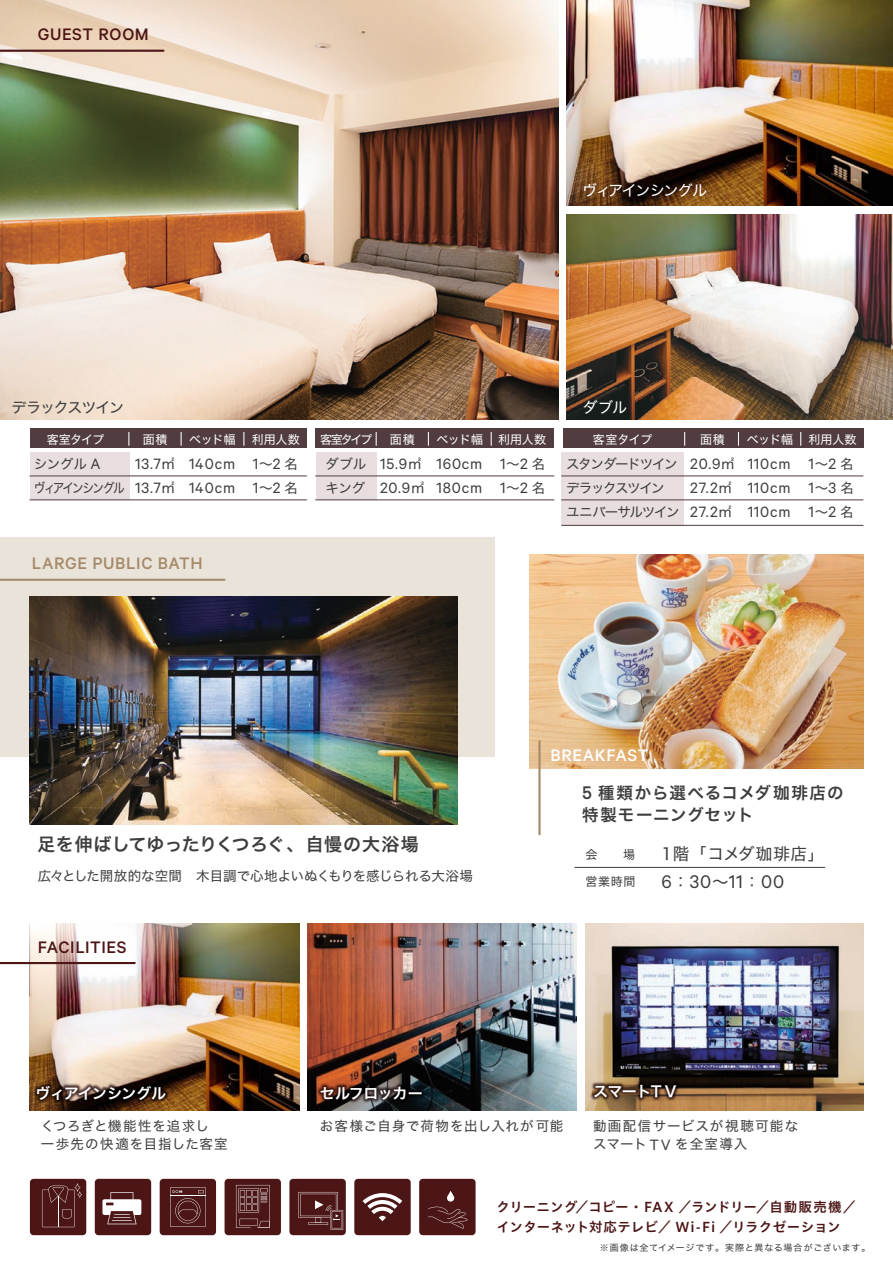
<style>
.page{position:relative;width:893px;height:1263px;background:#fff}
.page>*{position:absolute;margin:0;border:0;box-sizing:border-box;transform-origin:0 0}
.t1{font:20.7px "Calibre";color:#3e3e3f}
.t2{font:500 18.75px "Calibre";letter-spacing:.03em;color:#4c1616}
.t3{font:500 18.75px "Calibre";letter-spacing:.03em;color:#a48a6a}
.t4{font:500 18.75px "Calibre";letter-spacing:.03em;color:#fff}
.t5{font:18px "Hira Kaku Std W6";letter-spacing:.01em;color:#3e3e3f}
.t6{font:16.8px/24px "Calibre";letter-spacing:.045em;color:#3e3e3f}
.t7{font:16.5px/22.5px "Hira Kaku Std W6";letter-spacing:.05em;color:#3e3e3f}
.t8{font:16.5px "Hira Kaku Std W4";letter-spacing:.005em;color:#3e3e3f}
.t9{font:15px "Hira Kaku Std W6";letter-spacing:-.035em;color:#fff}
.t10{font:15px "Hira Kaku Std W4";letter-spacing:-.085em;color:#fff}
.t11{font:15px "Hira Kaku Std W4";letter-spacing:-.075em;color:#3e3e3f}
.t12{font:15px "Hira Kaku Std W4";letter-spacing:-.065em;color:#fff}
.t13{font:13.5px/19.5px "Hiragino UD Sans Std W6";letter-spacing:.005em;color:#4c1616}
.t14{font:13.5px/24px "Hira Kaku Std W4";letter-spacing:.005em;color:#3e3e3f}
.t15{font:13.5px/24px "Hira Kaku Std W4";letter-spacing:-.095em;color:#3e3e3f}
.t16{font:13.5px/18px "Hira Kaku Std W4";letter-spacing:.07em;color:#3e3e3f}
.t17{font:13.5px/18px "Hira Kaku Std W4";letter-spacing:.09em;color:#3e3e3f}
.t18{font:13.5px "Hira Kaku Std W4";letter-spacing:.065em;color:#3e3e3f}
.t19{font:13.5px/24px "Hira Kaku Std W4";letter-spacing:-.115em;color:#3e3e3f}
.t20{font:12px "Hira Kaku Std W4";letter-spacing:-.015em;color:#fff}
.t21{font:12px "Hira Kaku Std W4";color:#3e3e3f}
.t22{font:9px "Hira Kaku Std W4";letter-spacing:.075em;color:#3e3e3f}
.s1{font-family:"Calibre";font-size:16.8px}
.s2{font-family:"Hira Kaku Std W4";font-size:13.5px}
.s3{font-family:"Calibre";font-weight:500;font-size:20.7px}
.s4{font-family:"Hira Kaku Std W4";font-size:16.5px}
</style>
<div class="page">
<img style="left:30px;top:924px;width:269px;height:186px">
<img style="left:308px;top:924px;width:269px;height:186px">
<img style="left:585px;top:924px;width:278px;height:186px">
<div style="left:0;top:537px;width:495px;height:219px;background:#eae3d9"></div>
<img style="left:30px;top:597px;width:428px;height:228px">
<img style="left:0;top:0;width:558px;height:419px">
<div style="left:30px;top:452px;width:99px;height:48px;background:#e8dedf"></div>
<hr style="left:30px;top:476px;width:277px;height:1px;background:#513c40">
<hr style="left:30px;top:500px;width:277px;height:1px;background:#513c40">
<div style="left:30px;top:428px;width:277px;height:20px;background:#513c40"></div>
<svg style="left:181px;top:432px;width:1px;height:13px"></svg>
<svg style="left:243px;top:432px;width:1px;height:13px"></svg>
<svg style="left:128px;top:432px;width:1px;height:13px"></svg>
<div style="left:316px;top:452px;width:60px;height:48px;background:#e8dedf"></div>
<hr style="left:316px;top:476px;width:238px;height:1px;background:#513c40">
<hr style="left:316px;top:500px;width:238px;height:1px;background:#513c40">
<div style="left:316px;top:428px;width:238px;height:20px;background:#513c40"></div>
<svg style="left:428px;top:432px;width:1px;height:13px"></svg>
<svg style="left:491px;top:432px;width:1px;height:13px"></svg>
<svg style="left:376px;top:432px;width:1px;height:13px"></svg>
<div style="left:562px;top:452px;width:122px;height:73px;background:#e8dedf"></div>
<hr style="left:562px;top:525px;width:301px;height:1px;background:#513c40">
<hr style="left:562px;top:476px;width:301px;height:1px;background:#513c40">
<hr style="left:562px;top:500px;width:301px;height:1px;background:#513c40">
<div style="left:563px;top:428px;width:300px;height:20px;background:#513c40"></div>
<svg style="left:738px;top:432px;width:1px;height:13px"></svg>
<svg style="left:800px;top:432px;width:1px;height:13px"></svg>
<svg style="left:684px;top:432px;width:1px;height:13px"></svg>
<img style="left:567px;top:0;width:326px;height:206px">
<img style="left:567px;top:214px;width:326px;height:205px">
<hr style="left:0;top:50px;width:163px;height:2px;background:#4c1616">
<hr style="left:0;top:962px;width:135px;height:2px;background:#4c1616">
<hr style="left:0;top:579px;width:224px;height:2px;background:#a48a6a">
<img style="left:530px;top:554px;width:333px;height:215px">
<hr style="left:538px;top:741px;width:3px;height:94px;background:#a48a6a">
<hr style="left:575px;top:867px;width:250px;height:1px;background:#3e3e3f">
<div style="left:354px;top:1179px;width:57px;height:56px;background:#4c1616;border-radius:4px"></div>
<svg style="left:363px;top:1193px;width:39px;height:28px"></svg>
<div style="left:225px;top:1179px;width:56px;height:56px;background:#4c1616;border-radius:4px"></div>
<svg style="left:236px;top:1185px;width:34px;height:43px"></svg>
<div style="left:160px;top:1179px;width:56px;height:56px;background:#4c1616;border-radius:4px"></div>
<svg style="left:170px;top:1187px;width:36px;height:40px"></svg>
<div style="left:289px;top:1179px;width:57px;height:56px;background:#4c1616;border-radius:4px"></div>
<svg style="left:298px;top:1192px;width:45px;height:38px"></svg>
<div style="left:30px;top:1179px;width:56px;height:56px;background:#4c1616;border-radius:4px"></div>
<svg style="left:42px;top:1183px;width:40px;height:44px"></svg>
<div style="left:95px;top:1179px;width:56px;height:56px;background:#4c1616;border-radius:4px"></div>
<svg style="left:102px;top:1192px;width:39px;height:32px"></svg>
<div style="left:419px;top:1179px;width:57px;height:56px;background:#4c1616;border-radius:4px"></div>
<svg style="left:428px;top:1191px;width:40px;height:37px"></svg>
<img style="left:29px;top:1029px;width:193px;height:82px">
<img style="left:537px;top:1027px;width:197px;height:84px">
<img style="left:263px;top:1029px;width:216px;height:82px">
<p class="t2" style="left:38px;top:24px;width:113px">GUEST ROOM</p>
<p class="t10" style="left:582px;top:179px;width:126px">ヴィアインシングル</p>
<p class="t11" style="left:11px;top:396px;width:114px">デラックスツイン</p>
<p class="t12" style="left:583px;top:396px;width:46px">ダブル</p>
<p class="t20" style="left:47px;top:430px;width:59px">客室タイプ</p>
<p class="t20" style="left:143px;top:430px;width:26px">面積</p>
<p class="t20" style="left:189px;top:430px;width:48px">ベッド幅</p>
<p class="t20" style="left:252px;top:430px;width:49px">利用人数</p>
<p class="t20" style="left:320px;top:430px;width:54px">客室タイプ</p>
<p class="t20" style="left:390px;top:430px;width:26px">面積</p>
<p class="t20" style="left:436px;top:430px;width:48px">ベッド幅</p>
<p class="t20" style="left:498px;top:430px;width:49px">利用人数</p>
<p class="t20" style="left:593px;top:430px;width:61px">客室タイプ</p>
<p class="t20" style="left:700px;top:430px;width:26px">面積</p>
<p class="t20" style="left:747px;top:430px;width:48px">ベッド幅</p>
<p class="t20" style="left:809px;top:430px;width:49px">利用人数</p>
<p class="t19" style="left:34px;top:452px;width:93px">シングル <span class="s1">A<br></span>ヴィアインシングル</p>
<p class="t6" style="left:135px;top:451px;width:41px">13.7<span class="s2">㎡<br></span>13.7<span class="s2">㎡</span></p>
<p class="t6" style="left:189px;top:451px;width:48px">140cm<br>140cm</p>
<p class="t6" style="left:253px;top:451px;width:47px">1<span class="s2">～</span>2 <span class="s2">名<br></span>1<span class="s2">～</span>2 <span class="s2">名</span></p>
<p class="t3" style="left:32px;top:553px;width:172px">LARGE PUBLIC BATH</p>
<p class="t14" style="left:326px;top:452px;width:42px">ダブルキング</p>
<p class="t6" style="left:380px;top:451px;width:46px">15.9<span class="s2">㎡<br></span>20.9<span class="s2">㎡</span></p>
<p class="t6" style="left:436px;top:451px;width:48px">160cm<br>180cm</p>
<p class="t6" style="left:500px;top:451px;width:47px">1<span class="s2">～</span>2 <span class="s2">名<br></span>1<span class="s2">～</span>2 <span class="s2">名</span></p>
<p class="t15" style="left:566px;top:452px;width:115px">スタンダードツインデラックスツインユニバーサルツイン</p>
<p class="t6" style="left:690px;top:451px;width:46px">20.9<span class="s2">㎡<br></span>27.2<span class="s2">㎡<br></span>27.2<span class="s2">㎡</span></p>
<p class="t6" style="left:748px;top:451px;width:44px;text-align:justify">110cm 110cm 110cm</p>
<p class="t6" style="left:809px;top:451px;width:47px;text-align:justify">1<span class="s2">～</span>2 <span class="s2">名</span>1<span class="s2">～</span>3 <span class="s2">名</span>1<span class="s2">～</span>2 <span class="s2">名</span></p>
<p class="t5" style="left:37px;top:830px;width:383px">足を伸ばしてゆったりくつろぐ、自慢の大浴場</p>
<p class="t14" style="left:38px;top:864px;width:437px">広々とした開放的な空間　木目調で心地よいぬくもりを感じられる大浴場</p>
<p class="t2" style="left:38px;top:936px;width:90px">FACILITIES</p>
<p class="t4" style="left:550px;top:744px;width:100px">BREAKFAST</p>
<p class="t7" style="left:582px;top:782px;width:263px"><span class="s3">5</span> 種類から選べるコメダ珈琲店の特製モーニングセット</p>
<p class="t21" style="left:585px;top:845px;width:51px">会　　場</p>
<p class="t8" style="left:658px;top:842px;width:167px">１階「コメダ珈琲店」</p>
<p class="t21" style="left:585px;top:872px;width:51px">営業時間</p>
<p class="t1" style="left:661px;top:869px;width:124px">6<span class="s4">：</span>30<span class="s4">～</span>11<span class="s4">：</span>00</p>
<p class="t9" style="left:36px;top:1081px;width:132px">ヴィアインシングル</p>
<p class="t9" style="left:320px;top:1081px;width:105px">セルフロッカー</p>
<p class="t9" style="left:593px;top:1079px;width:87px">スマートＴＶ</p>
<p class="t16" style="left:41px;top:1117px;width:188px">くつろぎと機能性を追求し<br>一歩先の快適を目指した客室</p>
<p class="t18" style="left:320px;top:1116px;width:245px">お客様ご自身で荷物を出し入れが可能</p>
<p class="t17" style="left:593px;top:1117px;width:207px">動画配信サービスが視聴可能なスマート<span class="s1">TV</span> を全室導入</p>
<p class="t13" style="left:496px;top:1196px;width:361px">クリーニング／コピー・FAX ／ランドリー／自動販売機／インターネット対応テレビ／ Wi-Fi ／リラクゼーション</p>
<p class="t22" style="left:600px;top:1241px;width:272px">※画像は全てイメージです。実際と異なる場合がございます。</p>
</div>
